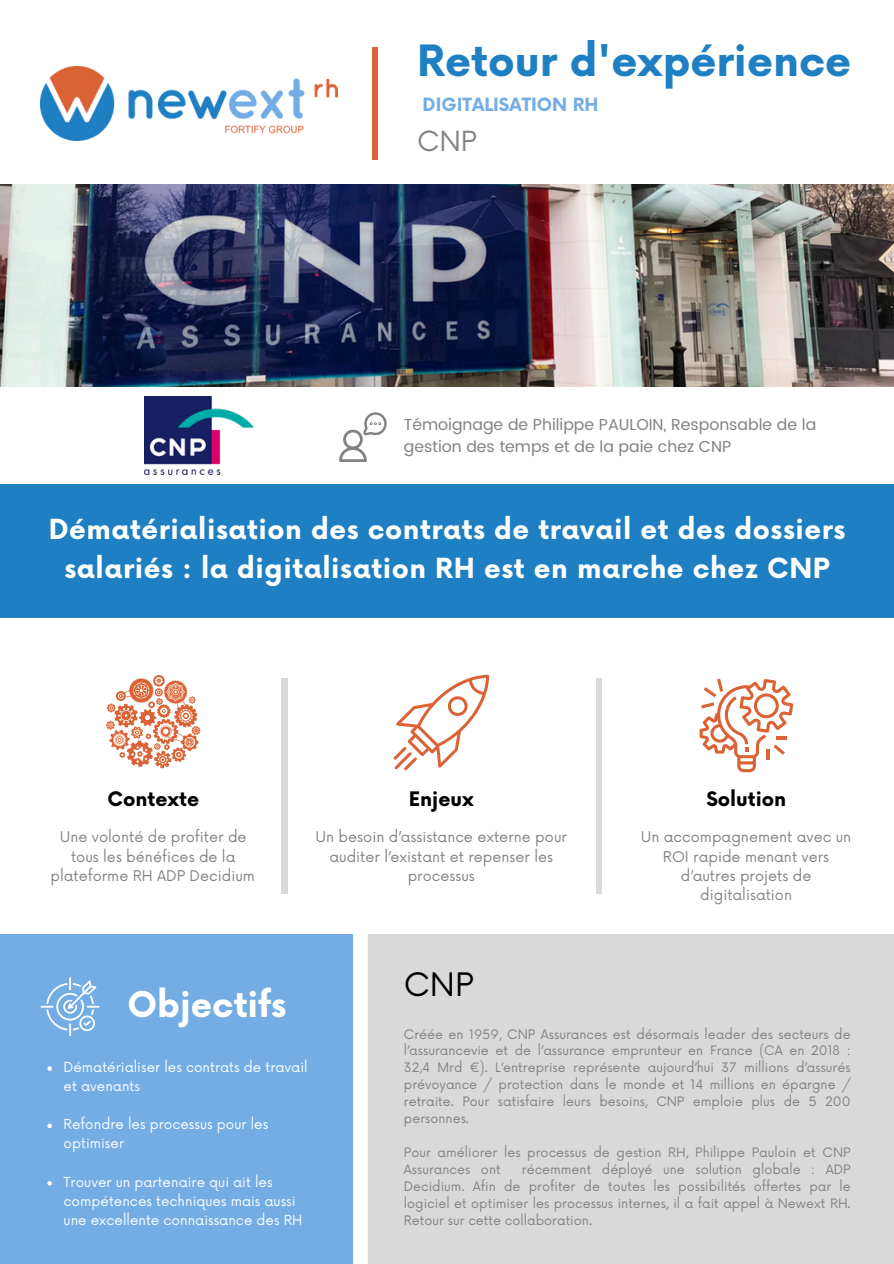
<style>
.page{position:relative;width:894px;height:1264px;background:#fff}
.page>*{position:absolute;margin:0;border:0;box-sizing:border-box;transform-origin:0 0}
.t1{font:700 42px "Now";color:#1e7fc3}
.t2{font:700 34.5px "Now";color:#fff}
.t3{font:31.5px "Now";color:#000}
.t4{font:700 27px/39.3px "Now";letter-spacing:.02em;color:#fff;text-align:center}
.t5{font:27px "Now";color:#828282}
.t6{font:700 19.5px "Now";color:#000}
.t7{font:700 17.85px "Now";color:#73ade4}
.t8{font:15.75px/21.3px "Poppins";color:#828282}
.t9{font:14.4px/19.2px "Now";color:#828282;text-align:center}
.t10{font:13.5px/19.2px "Now";color:#fff}
.t11{font:12.75px/17px "Now";color:#828282;text-align:justify}
</style>
<div class="page">
<svg style="left:0;top:386px;width:893px;height:89px"></svg>
<div style="left:0;top:484px;width:893px;height:133px;background:#1e7fc3"></div>
<div style="left:281px;top:678px;width:6px;height:216px;background:#d9d9d9"></div>
<div style="left:595px;top:678px;width:6px;height:216px;background:#d9d9d9"></div>
<div style="left:0;top:934px;width:352px;height:329px;background:#73ade4"></div>
<div style="left:368px;top:934px;width:525px;height:329px;background:#d9d9d9"></div>
<div style="left:372px;top:47px;width:5px;height:113px;background:#da6234"></div>
<svg style="left:339px;top:412px;width:47px;height:50px"></svg>
<svg style="left:41px;top:977px;width:58px;height:58px;background:#8ebde9"></svg>
<img style="left:41px;top:67px;width:297px;height:74px">
<svg style="left:393px;top:674px;width:96px;height:96px"></svg>
<svg style="left:699px;top:678px;width:93px;height:94px"></svg>
<svg style="left:106px;top:675px;width:94px;height:93px"></svg>
<img style="left:0;top:185px;width:893px;height:201px">
<img style="left:145px;top:396px;width:109px;height:78px">
<svg style="left:47px;top:1066px;width:5px;height:4px"></svg>
<svg style="left:47px;top:1123px;width:5px;height:5px"></svg>
<svg style="left:47px;top:1180px;width:5px;height:5px"></svg>
<p class="t1" style="left:417px;top:38px;width:435px">Retour d'expérience</p>
<h5 class="t7" style="left:422px;top:95px;width:177px">DIGITALISATION RH</h5>
<p class="t5" style="left:417px;top:126px;width:61px">CNP</p>
<p class="t8" style="left:404px;top:414px;width:414px">Témoignage de Philippe PAULOIN, Responsable de la gestion des temps et de la paie chez CNP</p>
<p class="t4" style="left:49px;top:511px;width:797px">Dématérialisation des contrats de travail et des dossiers salariés : la digitalisation RH est en marche chez CNP</p>
<p class="t6" style="left:107px;top:788px;width:93px">Contexte</p>
<p class="t6" style="left:408px;top:788px;width:66px">Enjeux</p>
<p class="t6" style="left:706px;top:788px;width:81px">Solution</p>
<p class="t9" style="left:50px;top:828px;width:206px">Une volonté de profiter de tous les bénéfices de la plateforme RH ADP Decidium</p>
<p class="t9" style="left:315px;top:828px;width:253px">Un besoin d’assistance externe pour auditer l’existant et repenser les processus</p>
<p class="t9" style="left:640px;top:828px;width:212px">Un accompagnement avec un<br>ROI rapide menant vers d’autres projets de digitalisation</p>
<h6 class="t2" style="left:127px;top:986px;width:160px">Objectifs</h6>
<h4 class="t10" style="left:64px;top:1058px;width:245px">Dématérialiser les contrats de travail et avenants</h4>
<p class="t10" style="left:64px;top:1115px;width:206px">Refondre les processus pour les optimiser</p>
<p class="t10" style="left:64px;top:1172px;width:240px">Trouver un partenaire qui ait les compétences techniques mais aussi une excellente connaissance des RH</p>
<p class="t3" style="left:404px;top:967px;width:71px">CNP</p>
<p class="t11" style="left:404px;top:1026px;width:448px">Créée en 1959, CNP Assurances est désormais leader des secteurs de l’assurancevie et de l’assurance emprunteur en France (CA en 2018 :<br>32,4 Mrd €). L’entreprise représente aujourd’hui 37 millions d’assurés prévoyance / protection dans le monde et 14 millions en épargne / retraite. Pour satisfaire leurs besoins, CNP emploie plus de 5 200 personnes.</p>
<p class="t11" style="left:404px;top:1144px;width:448px">Pour améliorer les processus de gestion RH, Philippe Pauloin et CNP<br>Assurances ont</p>
<p class="t11" style="left:404px;top:1161px;width:448px;text-indent:118px">récemment déployé une solution globale : ADP Decidium. Afin de profiter de toutes les possibilités offertes par le logiciel et optimiser les processus internes, il a fait appel à Newext RH.<br>Retour sur cette collaboration.</p>
</div>
